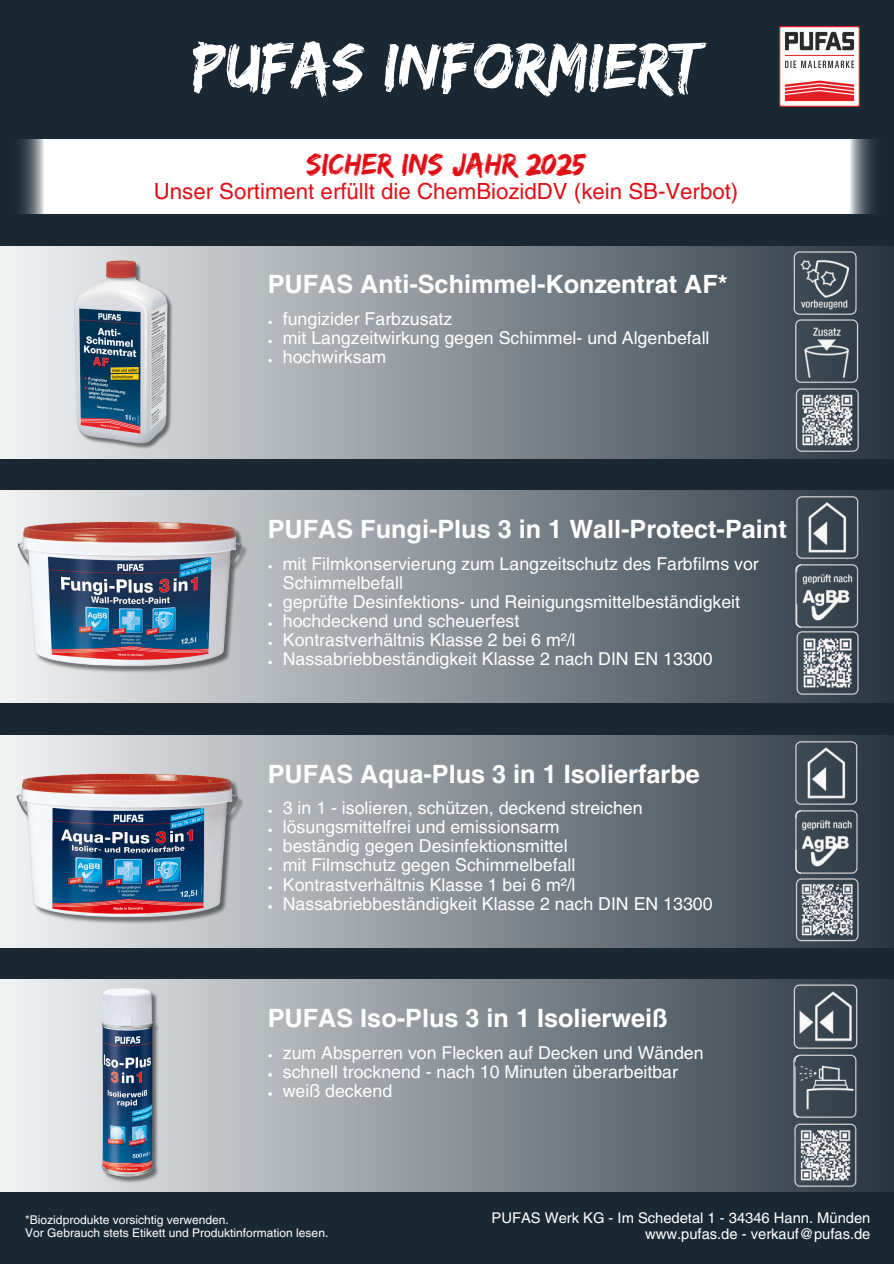
<style>
.page{position:relative;width:894px;height:1264px;background:#fff}
.page>*{position:absolute;margin:0;border:0;box-sizing:border-box;transform-origin:0 0}
.t1{font:67.35px "Edo";color:#fff}
.t2{font:31.2px "Edo";color:#e11016}
.t3{font:700 25.2px "Helvetica LT Pro";color:#fff}
.t4{font:22.2px "Helvetica LT Pro";color:#e11016}
.t5{font:17.7px/19.2px "Helvetica LT Pro";color:#fff}
.t6{font:14.7px/15.8px "Helvetica LT Pro";color:#fff;text-align:right}
.t7{font:12px "Helvetica LT Pro";color:#fff}
</style>
<div class="page">
<div style="left:0;top:0;width:893px;height:1263px;background:#1a2834"></div>
<img style="left:779px;top:27px;width:80px;height:80px">
<div style="left:45px;top:139px;width:803px;height:75px;background:#fff"></div>
<img style="left:20px;top:139px;width:25px;height:75px">
<img style="left:848px;top:139px;width:26px;height:74px">
<div style="left:0;top:246px;width:893px;height:212px;background:linear-gradient(to right,#f3f3f4,#293641)"></div>
<div style="left:0;top:491px;width:893px;height:211px;background:linear-gradient(to right,#f3f3f4,#293641)"></div>
<div style="left:0;top:735px;width:893px;height:212px;background:linear-gradient(to right,#f3f3f4,#293641)"></div>
<svg style="left:0;top:979px;width:893px;height:212px;background:#8c9399"></svg>
<img style="left:65px;top:254px;width:118px;height:204px">
<img style="left:9px;top:762px;width:244px;height:172px">
<img style="left:84px;top:979px;width:93px;height:213px">
<img style="left:791px;top:249px;width:68px;height:67px">
<img style="left:793px;top:317px;width:67px;height:66px">
<img style="left:793px;top:386px;width:67px;height:67px">
<img style="left:793px;top:493px;width:68px;height:67px">
<img style="left:792px;top:561px;width:67px;height:135px">
<img style="left:793px;top:561px;width:7px;height:68px">
<img style="left:793px;top:738px;width:67px;height:68px">
<img style="left:791px;top:807px;width:69px;height:137px">
<img style="left:793px;top:807px;width:6px;height:68px">
<img style="left:790px;top:979px;width:69px;height:142px">
<img style="left:791px;top:1052px;width:7px;height:67px">
<img style="left:791px;top:1119px;width:68px;height:71px">
<img style="left:10px;top:510px;width:246px;height:173px">
<svg style="left:268px;top:321px;width:4px;height:3px"></svg>
<svg style="left:268px;top:340px;width:4px;height:3px"></svg>
<svg style="left:268px;top:359px;width:4px;height:3px"></svg>
<svg style="left:268px;top:565px;width:4px;height:3px"></svg>
<svg style="left:268px;top:603px;width:4px;height:3px"></svg>
<svg style="left:268px;top:622px;width:4px;height:4px"></svg>
<svg style="left:268px;top:641px;width:4px;height:4px"></svg>
<svg style="left:268px;top:660px;width:4px;height:4px"></svg>
<svg style="left:268px;top:809px;width:4px;height:4px"></svg>
<svg style="left:268px;top:828px;width:4px;height:4px"></svg>
<svg style="left:268px;top:847px;width:4px;height:4px"></svg>
<svg style="left:268px;top:867px;width:4px;height:3px"></svg>
<svg style="left:268px;top:886px;width:4px;height:3px"></svg>
<svg style="left:268px;top:905px;width:4px;height:3px"></svg>
<svg style="left:268px;top:1054px;width:4px;height:3px"></svg>
<svg style="left:268px;top:1073px;width:4px;height:3px"></svg>
<svg style="left:268px;top:1092px;width:4px;height:3px"></svg>
<p class="t1" style="left:193px;top:27px;width:509px">PUFAS INFORMIERT</p>
<p class="t2" style="left:306px;top:146px;width:281px">SICHER INS JAHR 2025</p>
<p class="t4" style="left:154px;top:183px;width:586px">Unser Sortiment erfüllt die ChemBiozidDV (kein SB-Verbot)</p>
<h1 class="t3" style="left:268px;top:275px;width:461px">PUFAS Anti-Schimmel-Konzentrat AF*</h1>
<p class="t5" style="left:283px;top:311px;width:171px">fungizider Farbzusatz</p>
<p class="t5" style="left:283px;top:330px;width:428px">mit Langzeitwirkung gegen Schimmel- und Algenbefall</p>
<h2 class="t5" style="left:283px;top:349px;width:105px">hochwirksam</h2>
<p class="t3" style="left:268px;top:520px;width:520px">PUFAS Fungi-Plus 3 in 1 Wall-Protect-Paint</p>
<p class="t5" style="left:283px;top:555px;width:477px">mit Filmkonservierung zum Langzeitschutz des Farbfilms vor<br>Schimmelbefall</p>
<p class="t5" style="left:283px;top:593px;width:458px">geprüfte Desinfektions- und Reinigungsmittelbeständigkeit</p>
<p class="t5" style="left:283px;top:613px;width:238px">hochdeckend und scheuerfest</p>
<p class="t5" style="left:283px;top:632px;width:294px">Kontrastverhältnis Klasse 2 bei 6 m²/l</p>
<p class="t5" style="left:283px;top:651px;width:431px">Nassabriebbeständigkeit Klasse 2 nach DIN EN 13300</p>
<p class="t3" style="left:268px;top:764px;width:433px">PUFAS Aqua-Plus 3 in 1 Isolierfarbe</p>
<p class="t5" style="left:283px;top:800px;width:361px">3 in 1 - isolieren, schützen, deckend streichen</p>
<p class="t5" style="left:283px;top:819px;width:278px">lösungsmittelfrei und emissionsarm</p>
<h2 class="t5" style="left:283px;top:838px;width:286px">beständig gegen Desinfektionsmittel</h2>
<p class="t5" style="left:283px;top:857px;width:294px">mit Filmschutz gegen Schimmelbefall</p>
<p class="t5" style="left:283px;top:876px;width:294px">Kontrastverhältnis Klasse 1 bei 6 m²/l</p>
<p class="t5" style="left:283px;top:895px;width:431px">Nassabriebbeständigkeit Klasse 2 nach DIN EN 13300</p>
<h3 class="t3" style="left:268px;top:1008px;width:401px">PUFAS Iso-Plus 3 in 1 Isolierweiß</h3>
<p class="t5" style="left:283px;top:1044px;width:422px">zum Absperren von Flecken auf Decken und Wänden</p>
<p class="t5" style="left:283px;top:1063px;width:396px">schnell trocknend - nach 10 Minuten überarbeitbar</p>
<p class="t5" style="left:283px;top:1082px;width:111px">weiß deckend</p>
<p class="t7" style="left:25px;top:1215px;width:205px">*Biozidprodukte vorsichtig verwenden.</p>
<p class="t7" style="left:25px;top:1228px;width:304px">Vor Gebrauch stets Etikett und Produktinformation lesen.</p>
<p class="t6" style="left:491px;top:1211px;width:380px">PUFAS Werk KG - Im Schedetal 1 - 34346 Hann. Münden www.pufas.de - verkauf@pufas.de</p>
</div>
